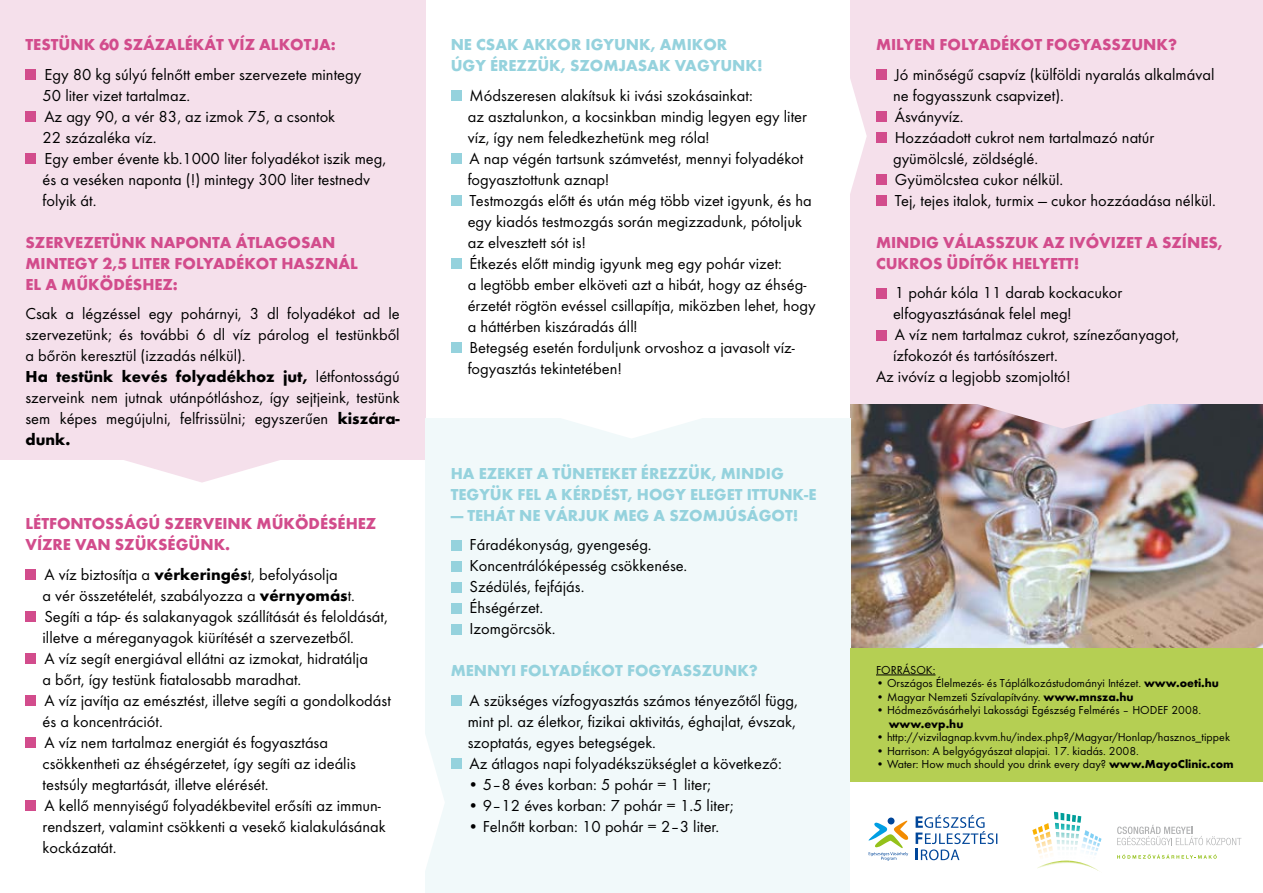
<style>
.page{position:relative;width:1263px;height:893px;background:#fff}
.page>*{position:absolute;margin:0;border:0;box-sizing:border-box;transform-origin:0 0}
.t1{font:16.5px/21px "Futura PFL";color:#000}
.t2{font:700 16.5px/21px "Futura PFL";color:#d24c8c}
.t3{font:700 16.5px/21px "Futura PFL";color:#95d2dd}
.t4{font:12px "Futura PFL";color:#000}
.t5{font:700 12px "Futura PFL";color:#000}
.s1{font-weight:700}
</style>
<div class="page">
<img style="left:850px;top:404px;width:413px;height:244px">
<div style="left:0;top:0;width:425px;height:459px;background:#f5e0eb"></div>
<div style="left:425px;top:419px;width:425px;height:474px;background:#f1f9fa"></div>
<div style="left:850px;top:0;width:413px;height:404px;background:#f5e0eb"></div>
<div style="left:850px;top:648px;width:413px;height:245px;background:#b5cf53"></div>
<svg style="left:547px;top:418px;width:169px;height:20px"></svg>
<svg style="left:117px;top:459px;width:170px;height:24px"></svg>
<svg style="left:850px;top:79px;width:17px;height:114px"></svg>
<div style="left:850px;top:782px;width:413px;height:111px;background:#fff"></div>
<svg style="left:868px;top:815px;width:129px;height:46px"></svg>
<svg style="left:1032px;top:811px;width:70px;height:60px"></svg>
<svg style="left:1117px;top:854px;width:100px;height:5px"></svg>
<svg style="left:1117px;top:825px;width:124px;height:20px"></svg>
<img style="left:962px;top:404px;width:202px;height:25px">
<div style="left:26px;top:69px;width:10px;height:11px;background:#d24c8c"></div>
<div style="left:26px;top:111px;width:10px;height:11px;background:#d24c8c"></div>
<div style="left:26px;top:153px;width:10px;height:11px;background:#d24c8c"></div>
<div style="left:26px;top:569px;width:10px;height:11px;background:#d24c8c"></div>
<div style="left:26px;top:611px;width:10px;height:11px;background:#d24c8c"></div>
<div style="left:26px;top:653px;width:10px;height:11px;background:#d24c8c"></div>
<div style="left:26px;top:695px;width:10px;height:11px;background:#d24c8c"></div>
<div style="left:26px;top:737px;width:10px;height:11px;background:#d24c8c"></div>
<div style="left:26px;top:800px;width:10px;height:11px;background:#d24c8c"></div>
<div style="left:451px;top:90px;width:10px;height:11px;background:#95d2dd"></div>
<div style="left:451px;top:153px;width:10px;height:11px;background:#95d2dd"></div>
<div style="left:451px;top:195px;width:10px;height:11px;background:#95d2dd"></div>
<div style="left:451px;top:258px;width:10px;height:11px;background:#95d2dd"></div>
<div style="left:451px;top:342px;width:10px;height:11px;background:#95d2dd"></div>
<div style="left:451px;top:540px;width:10px;height:10px;background:#95d2dd"></div>
<div style="left:451px;top:561px;width:10px;height:10px;background:#95d2dd"></div>
<div style="left:451px;top:582px;width:10px;height:10px;background:#95d2dd"></div>
<div style="left:451px;top:603px;width:10px;height:10px;background:#95d2dd"></div>
<div style="left:451px;top:624px;width:10px;height:10px;background:#95d2dd"></div>
<div style="left:451px;top:695px;width:10px;height:11px;background:#95d2dd"></div>
<div style="left:451px;top:758px;width:10px;height:11px;background:#95d2dd"></div>
<hr style="left:876px;top:674px;width:59px;height:1px;background:#000">
<div style="left:876px;top:69px;width:11px;height:11px;background:#d24c8c"></div>
<div style="left:876px;top:111px;width:11px;height:11px;background:#d24c8c"></div>
<div style="left:876px;top:132px;width:11px;height:11px;background:#d24c8c"></div>
<div style="left:876px;top:174px;width:11px;height:11px;background:#d24c8c"></div>
<div style="left:876px;top:195px;width:11px;height:11px;background:#d24c8c"></div>
<div style="left:876px;top:288px;width:11px;height:10px;background:#d24c8c"></div>
<div style="left:876px;top:330px;width:11px;height:10px;background:#d24c8c"></div>
<svg style="left:425px;top:736px;width:20px;height:133px"></svg>
<p class="t2" style="left:26px;top:34px;width:312px">TESTÜNK 60 SZÁZALÉKÁT VÍZ ALKOTJA:</p>
<p class="t1" style="left:43px;top:64px;width:345px">Egy 80 kg súlyú felnőtt ember szervezete mintegy<br>50 liter vizet tartalmaz.<br>Az agy 90, a vér 83, az izmok 75, a csontok<br>22 százaléka víz.<br>Egy ember évente kb.1000 liter folyadékot iszik meg, és a veséken naponta (!) mintegy 300 liter testnedv folyik át.</p>
<p class="t2" style="left:26px;top:232px;width:334px">SZERVEZETÜNK NAPONTA ÁTLAGOSAN<br>MINTEGY 2,5 LITER FOLYADÉKOT HASZNÁL<br>EL A MŰKÖDÉSHEZ:</p>
<p class="t1" style="left:26px;top:303px;width:376px">Csak a légzéssel egy pohárnyi, 3 dl folyadékot ad le szervezetünk; és további 6 dl víz párolog el testünkből a bőrön keresztül (izzadás nélkül).<br><span class="s1">Ha testünk kevés folyadékhoz jut,</span> létfontosságú szerveink nem jutnak utánpótláshoz, így sejtjeink, testünk sem képes megújulni, felfrissülni; egyszerűen <span class="s1">kiszára&shy;dunk.</span></p>
<p class="t2" style="left:26px;top:513px;width:352px">LÉTFONTOSSÁGÚ SZERVEINK MŰKÖDÉSÉHEZ<br>VÍZRE VAN SZÜKSÉGÜNK.</p>
<p class="t1" style="left:43px;top:564px;width:350px">A víz biztosítja a <span class="s1">vérkeringés</span>t, befolyásolja<br>a vér összetételét, szabályozza a <span class="s1">vérnyomás</span>t.<br>Segíti a táp- és salakanyagok szállítását és feloldását, illetve a méreganyagok kiürítését a szervezetből.<br>A víz segít energiával ellátni az izmokat, hidratálja<br>a bőrt, így testünk fiatalosabb maradhat.<br>A víz javítja az emésztést, illetve segíti a gondolkodást és a koncentrációt.<br>A víz nem tartalmaz energiát és fogyasztása csökkentheti az éhségérzetet, így segíti az ideális testsúly megtartását, illetve elérését.<br>A kellő mennyiségű folyadékbevitel erősíti az immun&shy;rendszert, valamint csökkenti a vesekő kialakulásának kockázatát.</p>
<p class="t3" style="left:451px;top:34px;width:314px">NE CSAK AKKOR IGYUNK, AMIKOR<br>ÚGY ÉREZZÜK, SZOMJASAK VAGYUNK!</p>
<p class="t1" style="left:468px;top:85px;width:349px">Módszeresen alakítsuk ki ivási szokásainkat:<br>az asztalunkon, a kocsinkban mindig legyen egy liter víz, így nem feledkezhetünk meg róla!<br>A nap végén tartsunk számvetést, mennyi folyadékot fogyasztottunk aznap!<br>Testmozgás előtt és után még több vizet igyunk, és ha egy kiadós testmozgás során megizzadunk, pótoljuk az elvesztett sót is!<br>Étkezés előtt mindig igyunk meg egy pohár vizet:<br>a legtöbb ember elköveti azt a hibát, hogy az éhség&shy;érzetét rögtön evéssel csillapítja, miközben lehet, hogy a háttérben kiszáradás áll!<br>Betegség esetén forduljunk orvoshoz a javasolt víz&shy;fogyasztás tekintetében!</p>
<p class="t3" style="left:451px;top:463px;width:367px">HA EZEKET A TÜNETEKET ÉREZZÜK, MINDIG<br>TEGYÜK FEL A KÉRDÉST, HOGY ELEGET ITTUNK-E</p>
<p class="t3" style="left:451px;top:505px;width:349px">— TEHÁT NE VÁRJUK MEG A SZOMJÚSÁGOT!</p>
<p class="t1" style="left:470px;top:534px;width:219px">Fáradékonyság, gyengeség.<br>Koncentrálóképesség csökkenése.<br>Szédülés, fejfájás.<br>Éhségérzet.<br>Izomgörcsök.</p>
<p class="t3" style="left:451px;top:660px;width:309px">MENNYI FOLYADÉKOT FOGYASSZUNK?</p>
<p class="t1" style="left:468px;top:690px;width:332px">A szükséges vízfogyasztás számos tényezőtől függ, mint pl. az életkor, fizikai aktivitás, éghajlat, évszak, szoptatás, egyes betegségek.<br>Az átlagos napi folyadékszükséglet a következő:</p>
<p class="t1" style="left:468px;top:774px;width:245px">• 5–8 éves korban: 5 pohár = 1 liter;</p>
<p class="t1" style="left:468px;top:795px;width:267px">• 9–12 éves korban: 7 pohár = 1.5 liter;</p>
<p class="t1" style="left:468px;top:816px;width:253px">• Felnőtt korban: 10 pohár = 2–3 liter.</p>
<p class="t2" style="left:876px;top:34px;width:303px">MILYEN FOLYADÉKOT FOGYASSZUNK?</p>
<p class="t1" style="left:893px;top:64px;width:324px">Jó minőségű csapvíz (külföldi nyaralás alkalmával ne fogyasszunk csapvizet).<br>Ásványvíz.<br>Hozzáadott cukrot nem tartalmazó natúr gyümölcslé, zöldséglé.<br>Gyümölcstea cukor nélkül.<br>Tej, tejes italok, turmix — cukor hozzáadása nélkül.</p>
<p class="t2" style="left:876px;top:232px;width:348px">MINDIG VÁLASSZUK AZ IVÓVIZET A SZÍNES,<br>CUKROS ÜDÍTŐK HELYETT!</p>
<p class="t1" style="left:895px;top:282px;width:229px">1 pohár kóla 11 darab kockacukor</p>
<p class="t1" style="left:893px;top:303px;width:180px">elfogyasztásának felel meg!</p>
<p class="t1" style="left:895px;top:324px;width:286px">A víz nem tartalmaz cukrot, színezőanyagot,</p>
<p class="t1" style="left:893px;top:345px;width:166px">ízfokozót és tartósítószert.</p>
<p class="t1" style="left:876px;top:366px;width:196px">Az ivóvíz a legjobb szomjoltó!</p>
<p class="t4" style="left:876px;top:663px;width:61px">FORRÁSOK:</p>
<p class="t4" style="left:876px;top:676px;width:345px">• Országos Élelmezés- és Táplálkozástudományi Intézet. <span class="s1">www.oeti.hu</span></p>
<p class="t4" style="left:876px;top:690px;width:259px">• Magyar Nemzeti Szívalapítvány. <span class="s1">www.mnsza.hu</span></p>
<p class="t4" style="left:876px;top:703px;width:327px">• Hódmezővásárhelyi Lakossági Egészség Felmérés – HODEF 2008.</p>
<p class="t5" style="left:889px;top:716px;width:76px">www.evp.hu</p>
<p class="t4" style="left:876px;top:730px;width:355px">• http://vizvilagnap.kvvm.hu/index.php?/Magyar/Honlap/hasznos_tippek</p>
<p class="t4" style="left:876px;top:744px;width:264px">• Harrison: A belgyógyászat alapjai. 17. kiadás. 2008.</p>
<p class="t4" style="left:876px;top:757px;width:359px">• Water: How much should you drink every day? <span class="s1">www.MayoClinic.com</span></p>
</div>
